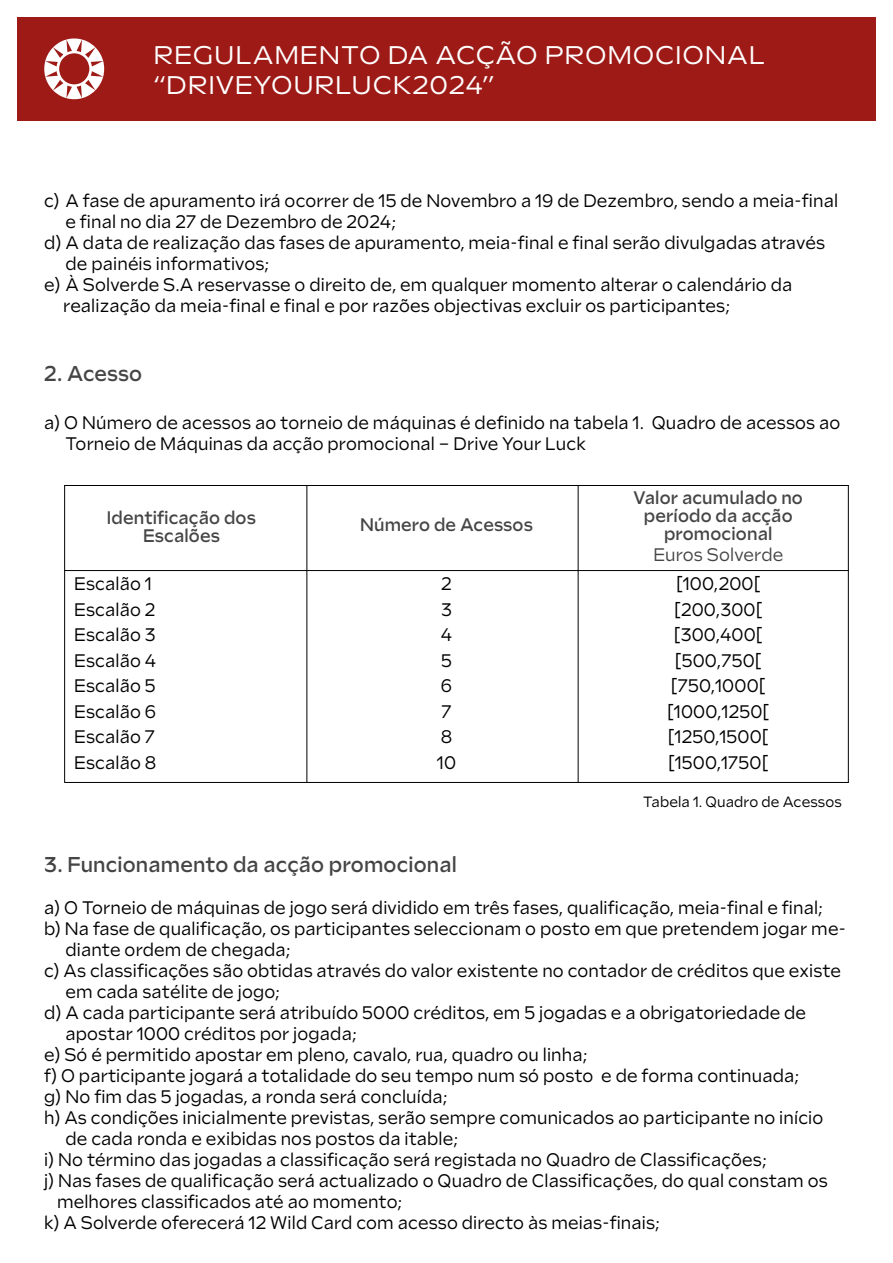
<style>
.page{position:relative;width:893px;height:1263px;background:#fff}
.page>*{position:absolute;margin:0;border:0;box-sizing:border-box;transform-origin:0 0}
.t1{font:25.5px/30.6px "Sculpin";letter-spacing:.03em;color:#fff}
.t2{font:500 21.45px "Sculpin";letter-spacing:.01em;color:#454545;scale:.91 1}
.t3{font:18.15px/25.5px "Sculpin";letter-spacing:.01em;color:#000;scale:.91 1}
.t4{font:500 18.15px/18px "Sculpin";letter-spacing:.01em;color:#454545;text-align:center;scale:.91 1}
.t5{font:18.15px "Sculpin";letter-spacing:.01em;color:#454545;scale:.91 1}
.t6{font:14.85px "Sculpin";letter-spacing:.01em;color:#000;scale:.91 1}
</style>
<div class="page">
<div style="left:17px;top:17px;width:859px;height:104px;background:#9d1a16"></div>
<svg style="left:44px;top:38px;width:60px;height:61px"></svg>
<hr style="left:848px;top:485px;width:1px;height:298px;background:#000">
<hr style="left:65px;top:570px;width:784px;height:1px;background:#000">
<hr style="left:65px;top:782px;width:784px;height:1px;background:#000">
<hr style="left:64px;top:485px;width:1px;height:298px;background:#000">
<hr style="left:64px;top:485px;width:785px;height:1px;background:#000">
<hr style="left:306px;top:485px;width:1px;height:297px;background:#000">
<hr style="left:578px;top:485px;width:1px;height:297px;background:#000">
<h1 class="t1" style="left:153px;top:40px;width:613px">REGULAMENTO DA ACÇÃO PROMOCIONAL “DRIVEYOURLUCK2024”</h1>
<p class="t3" style="left:44px;top:188px;width:874px">c) A fase de apuramento irá ocorrer de 15 de Novembro a 19 de Dezembro, sendo a meia-final</p>
<p class="t3" style="left:66px;top:209px;width:365px">e final no dia 27 de Dezembro de 2024;</p>
<p class="t3" style="left:44px;top:230px;width:859px">d) A data de realização das fases de apuramento, meia-final e final serão divulgadas através</p>
<p class="t3" style="left:66px;top:251px;width:226px">de painéis informativos;</p>
<p class="t3" style="left:44px;top:272px;width:823px">e) À Solverde S.A reservasse o direito de, em qualquer momento alterar o calendário da</p>
<p class="t3" style="left:63px;top:293px;width:734px">realização da meia-final e final e por razões objectivas excluir os participantes;</p>
<p class="t2" style="left:44px;top:361px;width:109px">2. Acesso</p>
<p class="t3" style="left:66px;top:412px;width:853px;line-height:21px;text-indent:-21px">a) O Número de acessos ao torneio de máquinas é definido na tabela 1. Quadro de acessos ao<br>Torneio de Máquinas da acção promocional – Drive Your Luck</p>
<p class="t4" style="left:107px;top:509px;width:165px">Identificação dos<br>Escalões</p>
<p class="t4" style="left:360px;top:516px;width:191px">Número de Acessos</p>
<p class="t4" style="left:634px;top:489px;width:188px">Valor acumulado no período da acção promocional</p>
<p class="t5" style="left:653px;top:544px;width:144px">Euros Solverde</p>
<p class="t3" style="left:74px;top:571px;width:92px">Escalão 1<br>Escalão 2<br>Escalão 3<br>Escalão 4<br>Escalão 5<br>Escalão 6<br>Escalão 7<br>Escalão 8</p>
<p class="t3" style="left:437px;top:571px;width:23px">2<br>3<br>4<br>5<br>6<br>7<br>8<br>10</p>
<p class="t3" style="left:667px;top:571px;width:114px;text-align:center">[100,200[ [200,300[ [300,400[ [500,750[ [750,1000[ [1000,1250[ [1250,1500[ [1500,1750[</p>
<p class="t6" style="left:643px;top:794px;width:220px">Tabela 1. Quadro de Acessos</p>
<p class="t2" style="left:44px;top:851px;width:455px">3. Funcionamento da acção promocional</p>
<p class="t3" style="left:44px;top:895px;width:857px">a) O Torneio de máquinas de jogo será dividido em três fases, qualificação, meia-final e final;</p>
<p class="t3" style="left:44px;top:916px;width:882px">b) Na fase de qualificação, os participantes seleccionam o posto em que pretendem jogar me-</p>
<p class="t3" style="left:66px;top:937px;width:249px">diante ordem de chegada;</p>
<p class="t3" style="left:44px;top:958px;width:877px">c) As classificações são obtidas através do valor existente no contador de créditos que existe</p>
<p class="t3" style="left:66px;top:979px;width:237px">em cada satélite de jogo;</p>
<p class="t3" style="left:44px;top:1000px;width:839px">d) A cada participante será atribuído 5000 créditos, em 5 jogadas e a obrigatoriedade de</p>
<p class="t3" style="left:66px;top:1021px;width:322px">apostar 1000 créditos por jogada;</p>
<p class="t3" style="left:44px;top:1042px;width:599px">e) Só é permitido apostar em pleno, cavalo, rua, quadro ou linha;</p>
<p class="t3" style="left:44px;top:1063px;width:831px">f) O participante jogará a totalidade do seu tempo num só posto e de forma continuada;</p>
<p class="t3" style="left:44px;top:1084px;width:445px">g) No fim das 5 jogadas, a ronda será concluída;</p>
<p class="t3" style="left:44px;top:1105px;width:858px">h) As condições inicialmente previstas, serão sempre comunicados ao participante no início</p>
<p class="t3" style="left:66px;top:1126px;width:433px">de cada ronda e exibidas nos postos da itable;</p>
<p class="t3" style="left:44px;top:1147px;width:795px">i) No término das jogadas a classificação será registada no Quadro de Classificações;</p>
<p class="t3" style="left:44px;top:1168px;width:862px">j) Nas fases de qualificação será actualizado o Quadro de Classificações, do qual constam os</p>
<p class="t3" style="left:57px;top:1189px;width:381px">melhores classificados até ao momento;</p>
<p class="t3" style="left:44px;top:1210px;width:678px">k) A Solverde oferecerá 12 Wild Card com acesso directo às meias-finais;</p>
</div>
